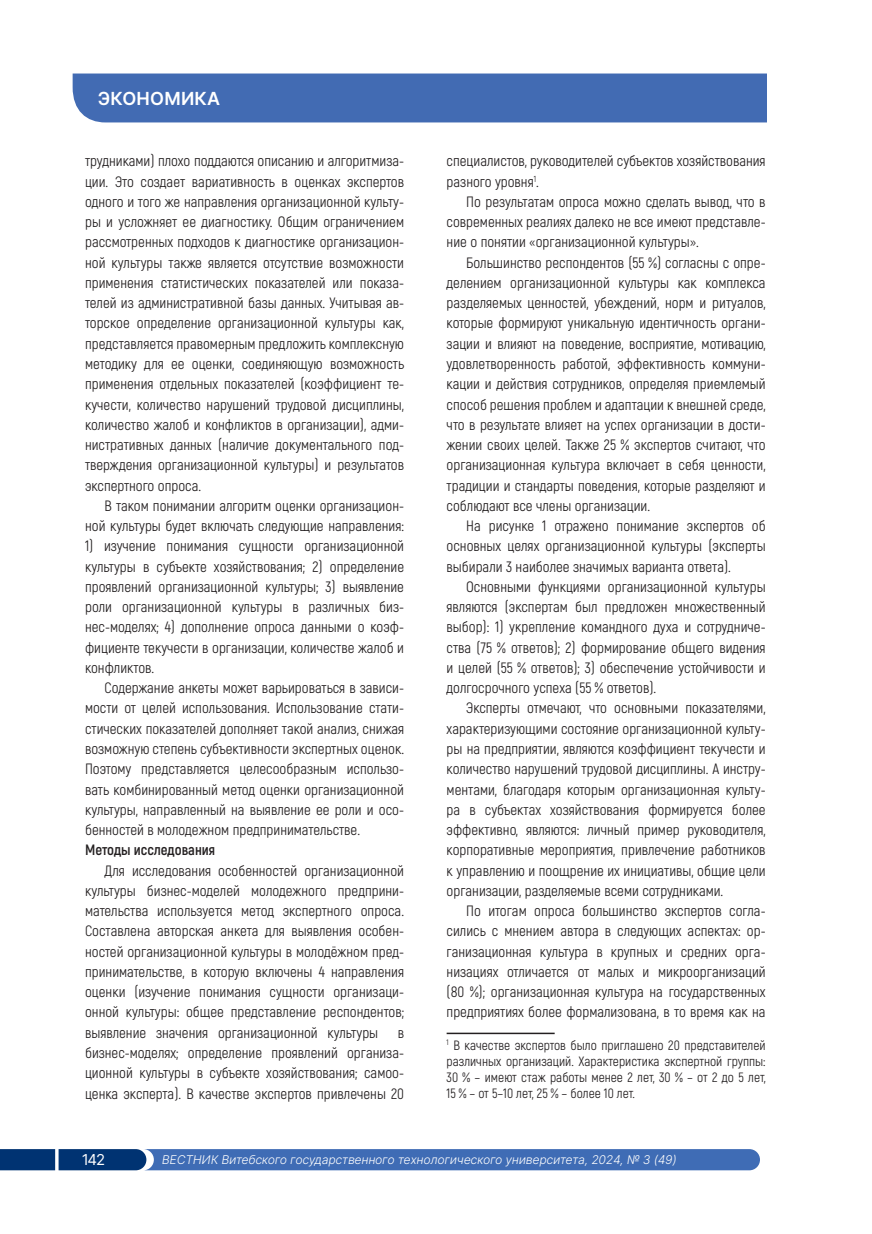
<style>
.page{position:relative;width:872px;height:1234px;background:#fff}
.page>*{position:absolute;margin:0;border:0;box-sizing:border-box;transform-origin:0 0}
.t1{font:600 18px "Inter Tight";letter-spacing:.05em;color:#fff}
.Основной_текст{font:15px/20.2px "Akrobat";color:#231f20;text-align:justify}
.Основной_текст-2{font:700 15px "Akrobat";color:#231f20}
.t2{font:15px "Inter Tight";color:#fff}
.t3{font:13.5px/16.2px "Akrobat";color:#231f20;text-align:justify}
.t4{font:italic 300 12px "Inter Tight";letter-spacing:.025em;color:#fff}
</style>
<div class="page">
<svg style="left:0;top:1149px;width:760px;height:20px;background:#3764aa"></svg>
<div style="left:73px;top:73px;width:693px;height:49px;background:#426bb3"></div>
<hr style="left:446px;top:1032px;width:108px;height:1px;background:#231f20">
<p class="t1" style="left:98px;top:85px;width:123px">ЭКОНОМИКА</p>
<p class="Основной_текст" style="left:85px;top:151px;width:320px">трудниками) плохо поддаются описанию и алгоритмиза&shy;ции. Это создает вариативность в оценках экспертов одного и того же направления организационной культу&shy;ры и усложняет ее диагностику. Общим ограничением рассмотренных подходов к диагностике организацион&shy;ной культуры также является отсутствие возможности применения статистических показателей или показа&shy;телей из административной базы данных. Учитывая ав&shy;торское определение организационной культуры как, представляется правомерным предложить комплексную методику для ее оценки, соединяющую возможность применения отдельных показателей (коэффициент те&shy;кучести, количество нарушений трудовой дисциплины, количество жалоб и конфликтов в организации), адми&shy;нистративных данных (наличие документального под&shy;тверждения организационной культуры) и результатов экспертного опроса.</p>
<p class="Основной_текст" style="left:85px;top:495px;width:320px;text-align:right">В таком понимании алгоритм оценки организацион&shy;ной культуры будет включать следующие направления:</p>
<p class="Основной_текст" style="left:85px;top:536px;width:320px">1) изучение понимания сущности организационной культуры в субъекте хозяйствования; 2) определение проявлений организационной культуры; 3) выявление роли организационной культуры в различных биз&shy;нес-моделях; 4) дополнение опроса данными о коэф&shy;фициенте текучести в организации, количестве жалоб и конфликтов.</p>
<p class="Основной_текст" style="left:85px;top:677px;width:320px;text-indent:20px">Содержание анкеты может варьироваться в зависи&shy;мости от целей использования. Использование стати&shy;стических показателей дополняет такой анализ, снижая возможную степень субъективности экспертных оценок.<br>Поэтому представляется целесообразным использо&shy;вать комбинированный метод оценки организационной культуры, направленный на выявление ее роли и осо&shy;бенностей в молодежном предпринимательстве.</p>
<p class="Основной_текст-2" style="left:85px;top:840px;width:132px">Методы исследования</p>
<p class="Основной_текст" style="left:85px;top:860px;width:320px;text-indent:20px">Для исследования особенностей организационной культуры бизнес-моделей молодежного предприни&shy;мательства используется метод экспертного опроса.<br>Составлена авторская анкета для выявления особен&shy;ностей организационной культуры в молодёжном пред&shy;принимательстве, в которую включены 4 направления оценки (изучение понимания сущности организаци&shy;онной культуры: общее представление респондентов; выявление значения организационной культуры</p>
<p class="Основной_текст" style="left:85px;top:1022px;width:320px;text-indent:313px">в бизнес-моделях; определение проявлений организа&shy;ционной культуры в субъекте хозяйствования; самоо&shy;ценка эксперта). В качестве экспертов привлечены 20</p>
<p class="Основной_текст" style="left:446px;top:151px;width:320px">специалистов, руководителей субъектов хозяйствования разного уровня<sup>1</sup>.</p>
<p class="Основной_текст" style="left:446px;top:191px;width:320px;text-indent:20px">По результатам опроса можно сделать вывод, что в современных реалиях далеко не все имеют представле&shy;ние о понятии «организационной культуры».</p>
<p class="Основной_текст" style="left:446px;top:252px;width:320px;text-indent:20px">Большинство респондентов (55 %) согласны с опре&shy;делением организационной культуры как комплекса разделяемых ценностей, убеждений, норм и ритуалов, которые формируют уникальную идентичность органи&shy;зации и влияют на поведение, восприятие, мотивацию, удовлетворенность работой, эффективность коммуни&shy;кации и действия сотрудников, определяя приемлемый способ решения проблем и адаптации к внешней среде, что в результате влияет на успех организации в дости&shy;жении своих целей. Также 25 % экспертов считают, что организационная культура включает в себя ценности, традиции и стандарты поведения, которые разделяют и соблюдают все члены организации.</p>
<p class="Основной_текст" style="left:446px;top:515px;width:320px;text-indent:20px">На рисунке 1 отражено понимание экспертов об основных целях организационной культуры (эксперты выбирали 3 наиболее значимых варианта ответа).</p>
<p class="Основной_текст" style="left:446px;top:576px;width:320px;text-indent:20px">Основными функциями организационной культуры являются (экспертам был предложен множественный выбор): 1) укрепление командного духа и сотрудниче&shy;ства (75 % ответов); 2) формирование общего видения и целей (55 % ответов); 3) обеспечение устойчивости и долгосрочного успеха (55 % ответов).</p>
<p class="Основной_текст" style="left:446px;top:698px;width:320px;text-indent:20px">Эксперты отмечают, что основными показателями, характеризующими состояние организационной культу&shy;ры на предприятии, являются коэффициент текучести и количество нарушений трудовой дисциплины. А инстру&shy;ментами, благодаря которым организационная культу&shy;ра в субъектах хозяйствования формируется более эффективно, являются: личный пример руководителя, корпоративные мероприятия, привлечение работников к управлению и поощрение их инициативы, общие цели организации, разделяемые всеми сотрудниками.</p>
<p class="Основной_текст" style="left:446px;top:900px;width:320px;text-indent:20px">По итогам опроса большинство экспертов согла&shy;сились с мнением автора в следующих аспектах: ор&shy;ганизационная культура в крупных и средних орга&shy;низациях отличается от малых и микроорганизаций (80 %); организационная культура на государственных предприятиях более формализована, в то время как на</p>
<p class="t3" style="left:446px;top:1036px;width:320px"><sup>1</sup> В качестве экспертов было приглашено 20 представителей различных организаций. Характеристика экспертной группы:<br>30 % – имеют стаж работы менее 2 лет, 30 % – от 2 до 5 лет, 15 % – от 5–10 лет, 25 % – более 10 лет.</p>
<p class="t2" style="left:82px;top:1148px;width:24px">142</p>
<p class="t4" style="left:162px;top:1150px;width:515px">ВЕСТНИК Витебского государственного технологического университета, 2024, № 3 (49)</p>
</div>
